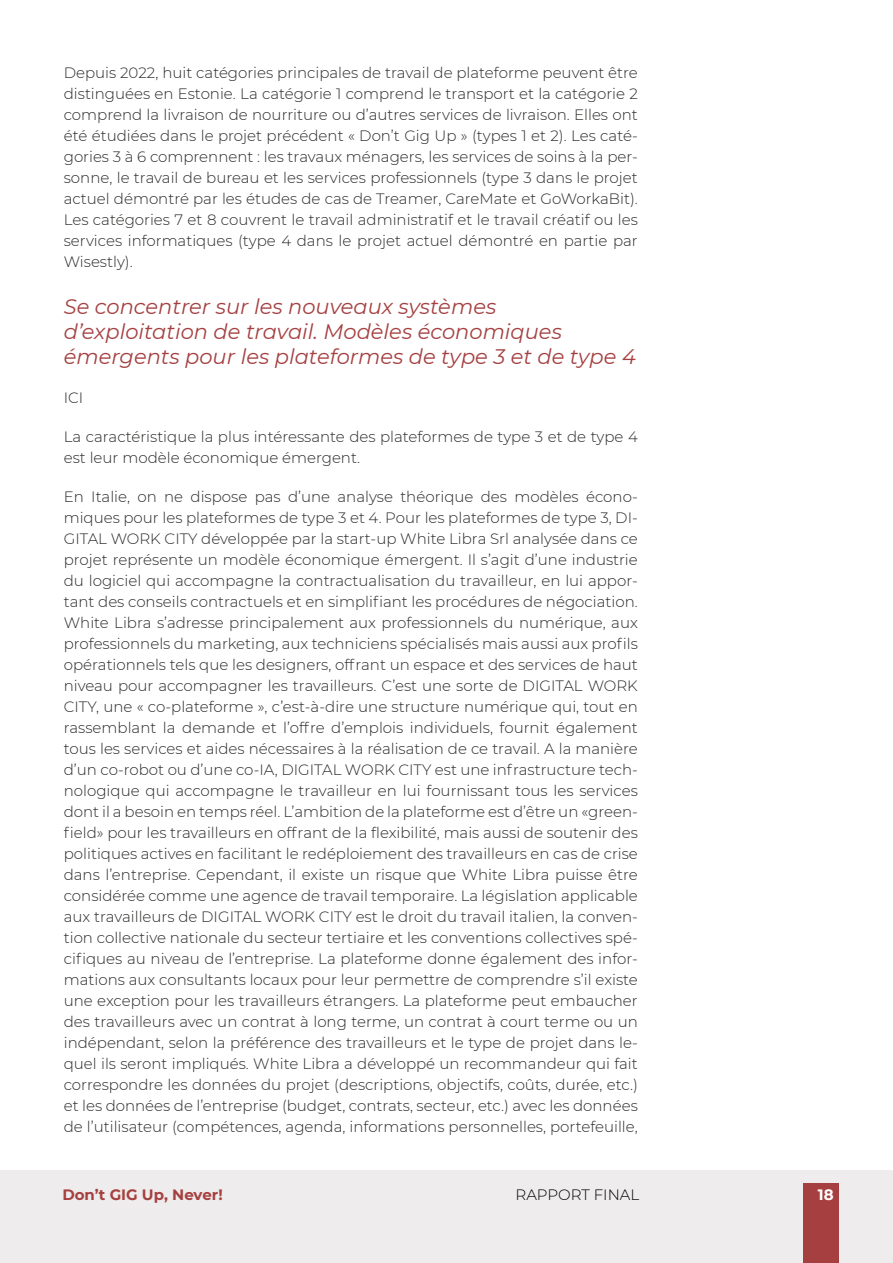
<style>
.page{position:relative;width:893px;height:1263px;background:#fff}
.page>*{position:absolute;margin:0;border:0;box-sizing:border-box;transform-origin:0 0}
.t1{font:italic 21px/25.2px "Montserrat";color:#a54041}
.t2{font:300 15px/21px "Montserrat";color:#282827;text-align:justify}
.t3{font:700 15px "Montserrat";color:#a64040}
.t4{font:300 15px "Montserrat";color:#000}
.t5{font:700 15px "Montserrat";color:#fff}
</style>
<div class="page">
<div style="left:0;top:1170px;width:893px;height:93px;background:#eeecec"></div>
<div style="left:804px;top:1183px;width:35px;height:80px;background:#a64040"></div>
<p class="t2" style="left:64px;top:62px;width:576px">Depuis 2022, huit catégories principales de travail de plateforme peuvent être distinguées en Estonie. La catégorie 1 comprend le transport et la catégorie 2 comprend la livraison de nourriture ou d’autres services de livraison. Elles ont été étudiées dans le projet précédent « Don’t Gig Up » (types 1 et 2). Les caté&shy;gories 3 à 6 comprennent : les travaux ménagers, les services de soins à la per&shy;sonne, le travail de bureau et les services professionnels (type 3 dans le projet actuel démontré par les études de cas de Treamer, CareMate et GoWorkaBit).<br>Les catégories 7 et 8 couvrent le travail administratif et le travail créatif ou les services informatiques (type 4 dans le projet actuel démontré en partie par Wisestly).</p>
<h1 class="t1" style="left:64px;top:293px;width:574px">Se concentrer sur les nouveaux systèmes d’exploitation de travail. Modèles économiques émergents pour les plateformes de type 3 et de type 4</h1>
<p class="t2" style="left:64px;top:387px;width:21px">ICI</p>
<p class="t2" style="left:64px;top:426px;width:576px">La caractéristique la plus intéressante des plateformes de type 3 et de type 4 est leur modèle économique émergent.</p>
<p class="t2" style="left:64px;top:486px;width:576px">En Italie, on ne dispose pas d’une analyse théorique des modèles écono&shy;miques pour les plateformes de type 3 et 4. Pour les plateformes de type 3, DI-GITAL WORK CITY développée par la start-up White Libra Srl analysée dans ce projet représente un modèle économique émergent. Il s’agit d’une industrie du logiciel qui accompagne la contractualisation du travailleur, en lui appor&shy;tant des conseils contractuels et en simplifiant les procédures de négociation.<br>White Libra s’adresse principalement aux professionnels du numérique, aux professionnels du marketing, aux techniciens spécialisés mais aussi aux profils opérationnels tels que les designers, offrant un espace et des services de haut niveau pour accompagner les travailleurs. C’est une sorte de DIGITAL WORK CITY, une « co-plateforme », c’est-à-dire une structure numérique qui, tout en rassemblant la demande et l’offre d’emplois individuels, fournit également tous les services et aides nécessaires à la réalisation de ce travail. A la manière d’un co-robot ou d’une co-IA, DIGITAL WORK CITY est une infrastructure tech&shy;nologique qui accompagne le travailleur en lui fournissant tous les services dont il a besoin en temps réel. L’ambition de la plateforme est d’être un «green&shy;field» pour les travailleurs en offrant de la flexibilité, mais aussi de soutenir des politiques actives en facilitant le redéploiement des travailleurs en cas de crise dans l’entreprise. Cependant, il existe un risque que White Libra puisse être considérée comme une agence de travail temporaire. La législation applicable aux travailleurs de DIGITAL WORK CITY est le droit du travail italien, la conven&shy;tion collective nationale du secteur tertiaire et les conventions collectives spé&shy;cifiques au niveau de l’entreprise. La plateforme donne également des infor&shy;mations aux consultants locaux pour leur permettre de comprendre s’il existe une exception pour les travailleurs étrangers. La plateforme peut embaucher des travailleurs avec un contrat à long terme, un contrat à court terme ou un indépendant, selon la préférence des travailleurs et le type de projet dans le&shy;quel ils seront impliqués. White Libra a développé un recommandeur qui fait correspondre les données du projet (descriptions, objectifs, coûts, durée, etc.) et les données de l’entreprise (budget, contrats, secteur, etc.) avec les données de l’utilisateur (compétences, agenda, informations personnelles, portefeuille,</p>
<p class="t3" style="left:62px;top:1184px;width:162px">Don’t GIG Up, Never!</p>
<p class="t4" style="left:516px;top:1185px;width:125px">RAPPORT FINAL</p>
<p class="t5" style="left:818px;top:1183px;width:17px">18</p>
</div>
